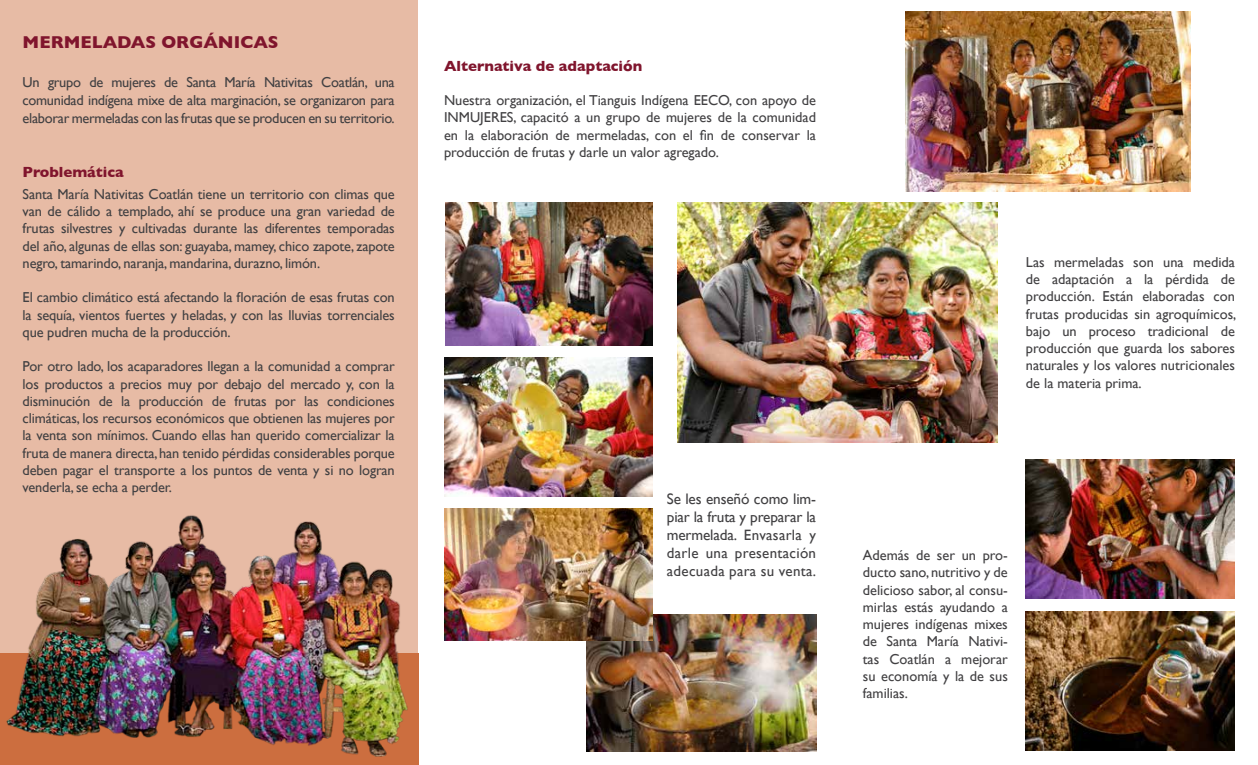
<style>
.page{position:relative;width:1258px;height:765px;background:#fff}
.page>*{position:absolute;margin:0;border:0;box-sizing:border-box;transform-origin:0 0}
.t1{font:700 17.5px "Gill Sans";color:#80152d}
.t2{font:15.25px/18.2px "Gill Sans";letter-spacing:-.01em;color:#414042;text-align:justify}
.t3{font:15px/18px "Gill Sans";letter-spacing:.02em;color:#414042}
.t4{font:700 15px "Gill Sans";color:#80152d}
.t5{font:14.38px/17.2px "Gill Sans";letter-spacing:-.01em;color:#414042;text-align:justify}
.s1{font-size:15px}
</style>
<div class="page">
<div style="left:0;top:0;width:418px;height:653px;background:#e7bba5"></div>
<img style="left:0;top:515px;width:417px;height:250px">
<img style="left:1025px;top:459px;width:209px;height:139px">
<img style="left:1025px;top:612px;width:209px;height:139px">
<img style="left:677px;top:203px;width:321px;height:240px">
<img style="left:586px;top:614px;width:230px;height:137px">
<img style="left:444px;top:508px;width:209px;height:132px">
<img style="left:444px;top:358px;width:209px;height:139px">
<img style="left:446px;top:203px;width:206px;height:143px">
<img style="left:906px;top:12px;width:284px;height:179px">
<p class="t1" style="left:23px;top:28px;width:258px">MERMELADAS ORGÁNICAS</p>
<p class="t5" style="left:23px;top:74px;width:374px;line-height:17.6px">Un grupo de mujeres de Santa María Nativitas Coatlán, una comunidad indígena mixe de alta marginación, se organizaron para elaborar mermeladas con las frutas que se producen en su territorio.</p>
<p class="t4" style="left:23px;top:160px;width:102px">Problemática</p>
<p class="t5" style="left:23px;top:185px;width:374px">Santa María Nativitas Coatlán tiene un territorio con climas que van de cálido a templado, ahí se produce una gran variedad de frutas silvestres y cultivadas durante las diferentes temporadas del año, algunas de ellas son: guayaba, mamey, chico zapote, zapote negro, tamarindo, naranja, mandarina, durazno, limón.</p>
<p class="t5" style="left:23px;top:289px;width:374px">El cambio climático está afectando la floración de esas frutas con la sequía, vientos fuertes y heladas, y con las lluvias torrenciales que pudren mucha de la producción.</p>
<p class="t5" style="left:23px;top:358px;width:374px">Por otro lado, los acaparadores llegan a la comunidad a comprar los productos a precios muy por debajo del mercado y, con la disminución de la producción de frutas por las condiciones climáticas, los recursos económicos que obtienen las mujeres por la venta son mínimos. Cuando ellas han querido comercializar la fruta de manera directa, han tenido pérdidas considerables porque deben pagar el transporte a los puntos de venta y si no logran venderla, se echa a perder.</p>
<p class="t4" style="left:444px;top:54px;width:200px">Alternativa de adaptación</p>
<p class="t5" style="left:444px;top:91px;width:374px">Nuestra organización, el Tianguis Indígena EECO, con apoyo de INMUJERES, capacitó a un grupo de mujeres de la comunidad en la elaboración de mermeladas, con el fin de conservar la producción de frutas y darle un valor agregado.</p>
<p class="t2" style="left:667px;top:489px;width:151px">Se les enseñó como lim&shy;piar la fruta y preparar la mermelada. <span class="s1">Envasarla y</span></p>
<p class="t3" style="left:667px;top:544px;width:151px">darle una presentación adecuada para su venta.</p>
<p class="t5" style="left:1026px;top:253px;width:212px">Las mermeladas son una medida de adaptación a la pérdida de producción. Están elaboradas con frutas producidas sin agroquímicos, bajo un proceso tradicional de producción que guarda los sabores naturales y los valores nutricionales de la materia prima.</p>
<p class="t5" style="left:863px;top:547px;width:146px">Además de ser un pro&shy;ducto sano, nutritivo y de delicioso sabor, al consu&shy;mirlas estás ayudando a mujeres indígenas mixes de Santa María Nativi&shy;tas Coatlán a mejorar su economía y la de sus familias.</p>
</div>
